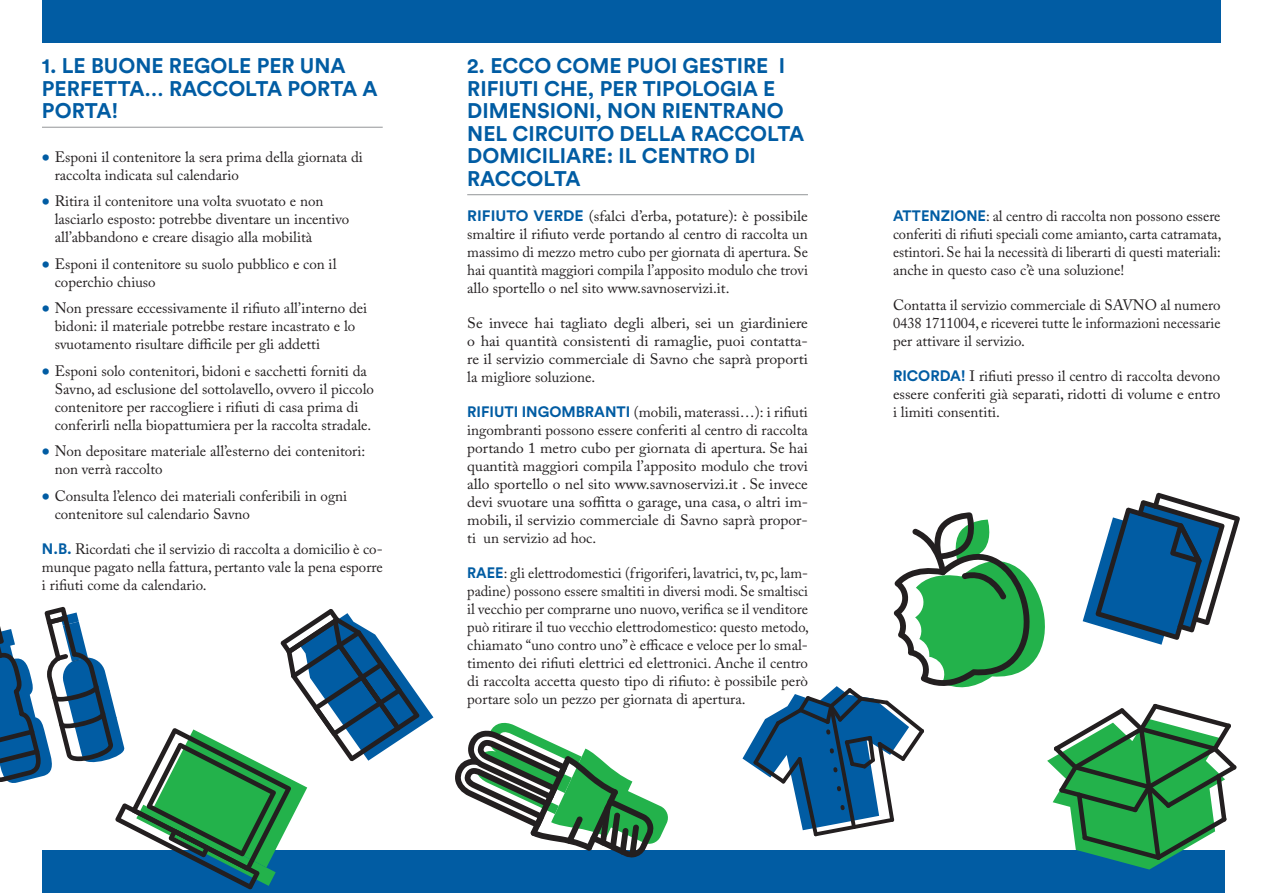
<style>
.page{position:relative;width:1263px;height:893px;background:#fff}
.page>*{position:absolute;margin:0;border:0;box-sizing:border-box;transform-origin:0 0}
.t1{font:700 21px/22.5px "Circular Std";color:#015ca3}
.t2{font:15px/18px "Adobe Caslon Pro";color:#231f20}
.t3{font:15px/18px "Adobe Caslon Pro";color:#231f20;text-align:justify;scale:1.05 1}
.s1{font-family:"Circular Std";font-weight:700;color:#015ca3}
</style>
<div class="page">
<div style="left:42px;top:0;width:1178px;height:43px;background:#015ca3"></div>
<hr style="left:42px;top:127px;width:341px;height:1px;background:#939598">
<hr style="left:467px;top:194px;width:341px;height:1px;background:#939598">
<div style="left:42px;top:850px;width:1183px;height:43px;background:#015ca3"></div>
<svg style="left:455px;top:722px;width:213px;height:136px"></svg>
<svg style="left:0;top:607px;width:433px;height:282px"></svg>
<svg style="left:742px;top:493px;width:498px;height:376px"></svg>
<h1 class="t1" style="left:42px;top:54px;width:337px">1. LE BUONE REGOLE PER UNA<br>PERFETTA… RACCOLTA PORTA A<br>PORTA!</h1>
<p class="t2" style="left:55px;top:148px;width:310px;text-indent:-13px"><span class="s1">•</span> Esponi il contenitore la sera prima della giornata di raccolta indicata sul calendario</p>
<p class="t2" style="left:55px;top:192px;width:296px;text-indent:-13px"><span class="s1">•</span> Ritira il contenitore una volta svuotato e non lasciarlo esposto: potrebbe diventare un incentivo all’abbandono e creare disagio alla mobilità</p>
<p class="t2" style="left:55px;top:255px;width:283px;text-indent:-13px"><span class="s1">•</span> Esponi il contenitore su suolo pubblico e con il coperchio chiuso</p>
<p class="t2" style="left:55px;top:299px;width:314px;text-indent:-13px"><span class="s1">•</span> Non pressare eccessivamente il rifiuto all’interno dei bidoni: il materiale potrebbe restare incastrato e lo svuotamento risultare difficile per gli addetti</p>
<p class="t2" style="left:55px;top:362px;width:321px;text-indent:-13px"><span class="s1">•</span> Esponi solo contenitori, bidoni e sacchetti forniti da Savno, ad esclusione del sottolavello, ovvero il piccolo contenitore per raccogliere i rifiuti di casa prima di conferirli nella biopattumiera per la raccolta stradale.</p>
<p class="t2" style="left:55px;top:442px;width:312px;text-indent:-13px"><span class="s1">•</span> Non depositare materiale all’esterno dei contenitori: non verrà raccolto</p>
<p class="t2" style="left:55px;top:487px;width:294px;text-indent:-13px"><span class="s1">•</span> Consulta l’elenco dei materiali conferibili in ogni contenitore sul calendario Savno</p>
<p class="t2" style="left:42px;top:540px;width:342px;text-align:justify"><span class="s1">N.B.</span> Ricordati che il servizio di raccolta a domicilio è co&shy;munque pagato nella fattura, pertanto vale la pena esporre i rifiuti come da calendario.</p>
<h1 class="t1" style="left:467px;top:54px;width:339px">2. ECCO COME PUOI GESTIRE I<br>RIFIUTI CHE, PER TIPOLOGIA E<br>DIMENSIONI, NON RIENTRANO<br>NEL CIRCUITO DELLA RACCOLTA<br>DOMICILIARE: IL CENTRO DI<br>RACCOLTA</h1>
<p class="t3" style="left:467px;top:207px;width:326px"><span class="s1">RIFIUTO VERDE</span> (sfalci d’erba, potature): è possibile smaltire il rifiuto verde portando al centro di raccolta un massimo di mezzo metro cubo per giornata di apertura. Se hai quantità maggiori compila l’apposito modulo che trovi allo sportello o nel sito www.savnoservizi.it.</p>
<p class="t3" style="left:467px;top:314px;width:326px">Se invece hai tagliato degli alberi, sei un giardiniere o hai quantità consistenti di ramaglie, puoi contatta&shy;re il servizio commerciale di Savno che saprà proporti la migliore soluzione.</p>
<p class="t2" style="left:467px;top:403px;width:342px;text-align:justify"><span class="s1">RIFIUTI INGOMBRANTI</span> (mobili, materassi…): i rifiuti ingombranti possono essere conferiti al centro di raccolta portando 1 metro cubo per giornata di apertura. Se hai quantità maggiori compila l’apposito modulo che trovi allo sportello o nel sito www.savnoservizi.it . Se invece devi svuotare una soffitta o garage, una casa, o altri im&shy;mobili, il servizio commerciale di Savno saprà propor&shy;ti un servizio ad hoc.</p>
<p class="t2" style="left:467px;top:564px;width:343px;text-align:justify"><span class="s1">RAEE</span>: gli elettrodomestici (frigoriferi, lavatrici, tv, pc, lam&shy;padine) possono essere smaltiti in diversi modi. Se smaltisci il vecchio per comprarne uno nuovo, verifica se il venditore può ritirare il tuo vecchio elettrodomestico: questo metodo, chiamato “uno contro uno” è efficace e veloce per lo smal&shy;timento dei rifiuti elettrici ed elettronici. Anche il centro di raccolta accetta questo tipo di rifiuto: è possibile però portare solo un pezzo per giornata di apertura.</p>
<p class="t2" style="left:893px;top:207px;width:330px;text-align:justify"><span class="s1">ATTENZIONE</span>: al centro di raccolta non possono essere conferiti di rifiuti speciali come amianto, carta catramata, estintori. Se hai la necessità di liberarti di questi materiali: anche in questo caso c’è una soluzione!</p>
<p class="t2" style="left:893px;top:296px;width:329px;text-align:justify">Contatta il servizio commerciale di SAVNO al numero 0438 1711004, e riceverei tutte le informazioni necessarie per attivare il servizio.</p>
<p class="t2" style="left:893px;top:367px;width:329px;text-align:justify"><span class="s1">RICORDA!</span> I rifiuti presso il centro di raccolta devono essere conferiti già separati, ridotti di volume e entro i limiti consentiti.</p>
</div>
